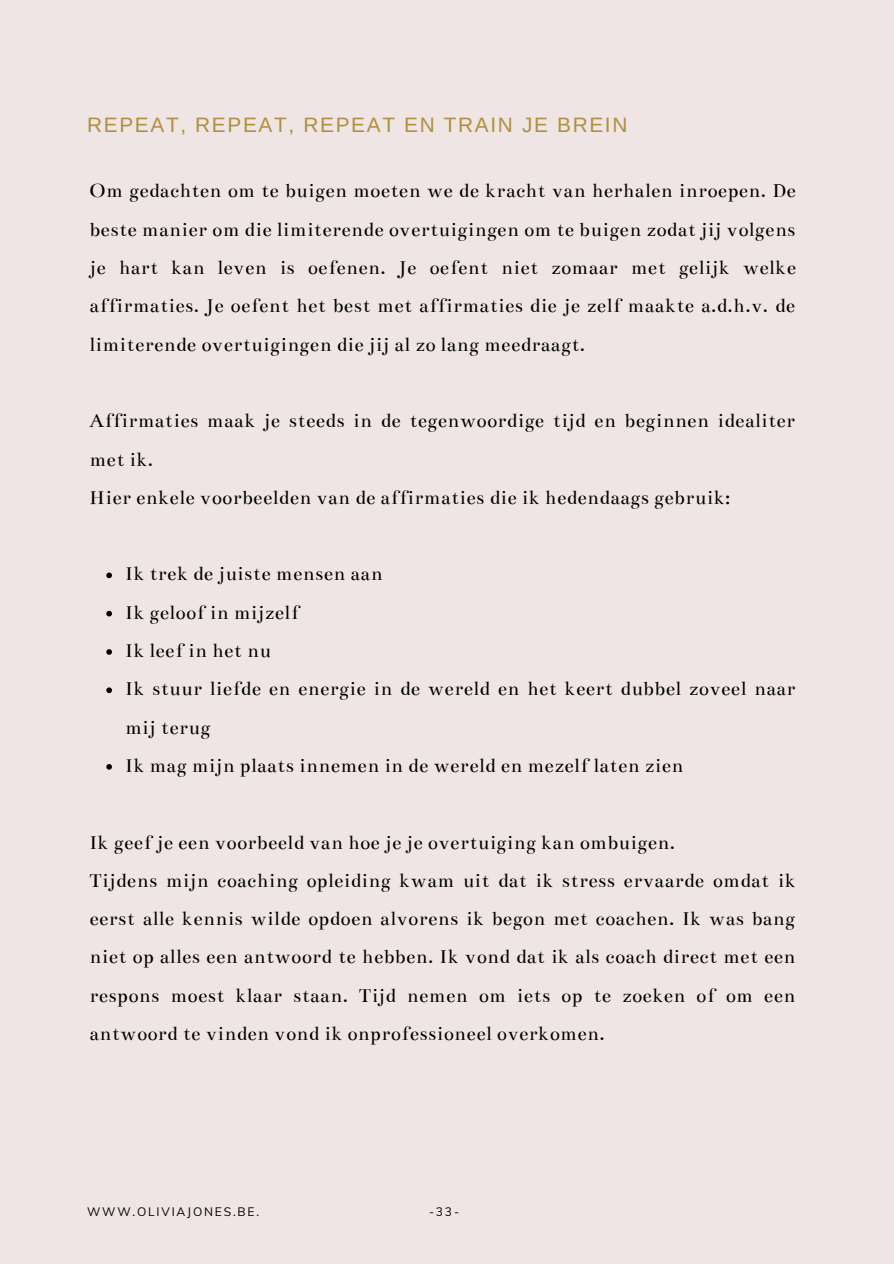
<style>
.page{position:relative;width:894px;height:1264px;background:#fff}
.page>*{position:absolute;margin:0;border:0;box-sizing:border-box;transform-origin:0 0}
.t1{font:21px/38.2px "Bentham";letter-spacing:.025em;color:#000}
.t2{font:20.85px "Arimo";letter-spacing:.08em;color:#b08f40}
.t3{font:12px "Muli";letter-spacing:.15em;color:#000}
</style>
<div class="page">
<div style="left:0;top:0;width:893px;height:1263px;background:#eee5e4"></div>
<svg style="left:106px;top:572px;width:6px;height:6px"></svg>
<svg style="left:106px;top:611px;width:6px;height:5px"></svg>
<svg style="left:106px;top:649px;width:6px;height:5px"></svg>
<svg style="left:106px;top:687px;width:6px;height:6px"></svg>
<svg style="left:106px;top:764px;width:6px;height:5px"></svg>
<p class="t2" style="left:87px;top:113px;width:541px">REPEAT, REPEAT, REPEAT EN TRAIN JE BREIN</p>
<p class="t1" style="left:89px;top:172px;width:707px;text-align:justify">Om gedachten om te buigen moeten we de kracht van herhalen inroepen. De beste manier om die limiterende overtuigingen om te buigen zodat jij volgens je hart kan leven is oefenen. Je oefent niet zomaar met gelijk welke affirmaties. Je oefent het best met affirmaties die je zelf maakte a.d.h.v. de limiterende overtuigingen die jij al zo lang meedraagt.</p>
<p class="t1" style="left:89px;top:402px;width:707px">Affirmaties maak je steeds in de tegenwoordige tijd en beginnen idealiter met ik.<br>Hier enkele voorbeelden van de affirmaties die ik hedendaags gebruik:</p>
<p class="t1" style="left:125px;top:555px;width:671px">Ik trek de juiste mensen aan<br>Ik geloof in mijzelf<br>Ik leef in het nu<br>Ik stuur liefde en energie in de wereld en het keert dubbel zoveel naar mij terug<br>Ik mag mijn plaats innemen in de wereld en mezelf laten zien</p>
<p class="t1" style="left:89px;top:823px;width:707px">Ik geef je een voorbeeld van hoe je je overtuiging kan ombuigen.<br>Tijdens mijn coaching opleiding kwam uit dat ik stress ervaarde omdat ik eerst alle kennis wilde opdoen alvorens ik begon met coachen. Ik was bang niet op alles een antwoord te hebben. Ik vond dat ik als coach direct met een respons moest klaar staan. Tijd nemen om iets op te zoeken of om een antwoord te vinden vond ik onprofessioneel overkomen.</p>
<p class="t3" style="left:87px;top:1203px;width:173px">WWW.OLIVIAJONES.BE.</p>
<p class="t3" style="left:429px;top:1203px;width:32px">-33-</p>
</div>
